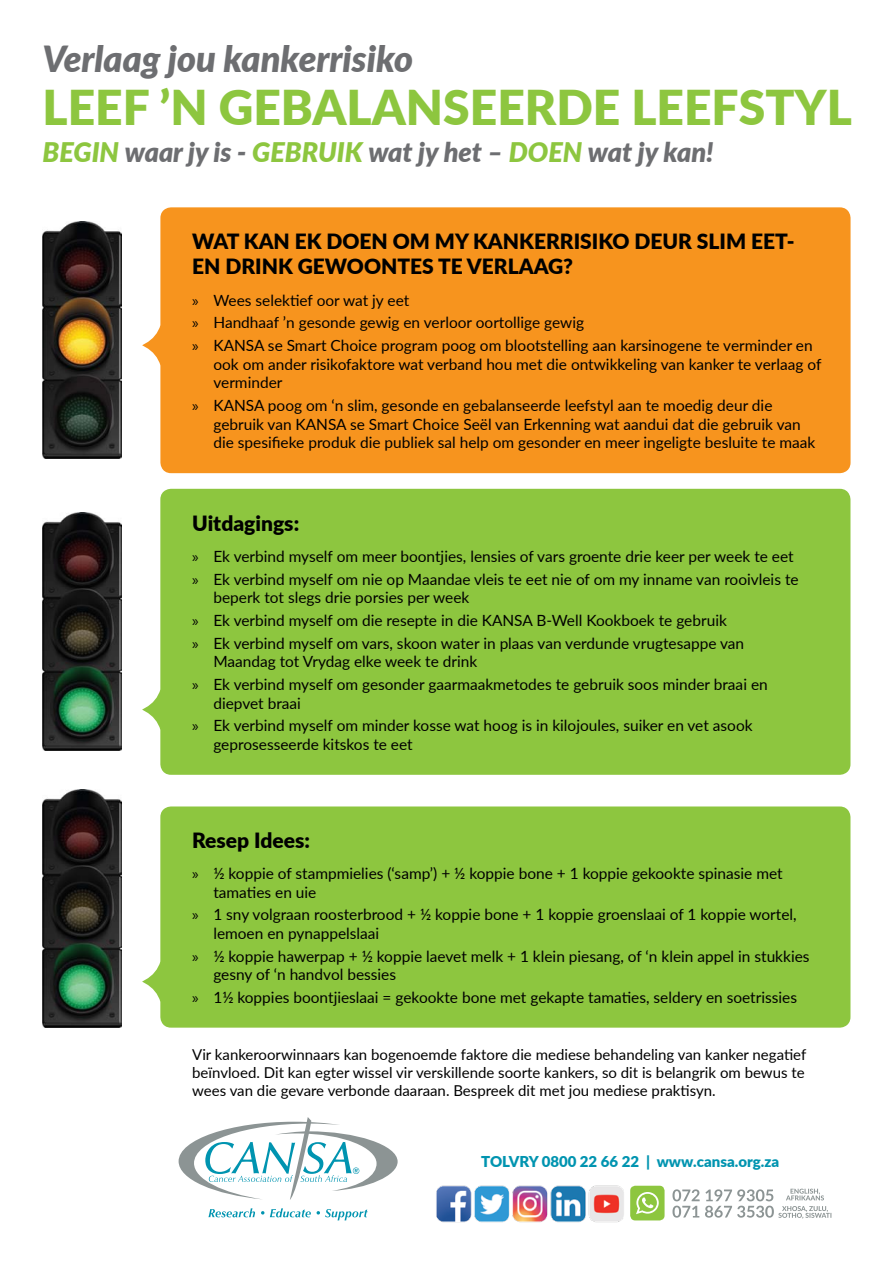
<style>
.page{position:relative;width:893px;height:1263px;background:#fff}
.page>*{position:absolute;margin:0;border:0;box-sizing:border-box;transform-origin:0 0}
.t1{font:900 48px "Lato";color:#8dc63f}
.t2{font:italic 900 36px "Lato";color:#6d6e71}
.t3{font:italic 900 27px "Lato";color:#6d6e71}
.t4{font:900 21px/25.2px "Lato";color:#000}
.t5{font:15.45px/22.8px "Lato";color:#000}
.t6{font:15px/18px "Lato";color:#000;text-align:justify}
.t7{font:900 15px "Lato";color:#0094b0}
.s1{color:#8dc63f}
.s2{font-family:"Myriad Pro"}
</style>
<div class="page">
<svg style="left:208px;top:1208px;width:160px;height:12px"></svg>
<svg style="left:179px;top:1117px;width:219px;height:83px"></svg>
<img style="left:436px;top:1185px;width:188px;height:38px">
<div style="left:630px;top:1186px;width:35px;height:34px;background:#8dc63f;border-radius:5px"></div>
<svg style="left:636px;top:1192px;width:23px;height:22px"></svg>
<svg style="left:672px;top:1189px;width:159px;height:30px"></svg>
<div style="left:142px;top:488px;width:709px;height:287px;background:#8dc63f"></div>
<img style="left:42px;top:513px;width:79px;height:238px">
<div style="left:142px;top:207px;width:709px;height:267px;background:#f7941e"></div>
<img style="left:43px;top:222px;width:78px;height:237px">
<div style="left:142px;top:806px;width:709px;height:222px;background:#8dc63f"></div>
<img style="left:43px;top:790px;width:78px;height:238px">
<h2 class="t2" style="left:43px;top:31px;width:372px">Verlaag jou kankerrisiko</h2>
<h1 class="t1" style="left:43px;top:72px;width:811px">LEEF ’N GEBALANSEERDE LEEFSTYL</h1>
<h3 class="t3" style="left:43px;top:132px;width:673px"><span class="s1">BEGIN</span> waar jy is - <span class="s1">GEBRUIK</span> wat jy het – <span class="s1">DOEN</span> wat jy kan!</h3>
<h3 class="t4" style="left:192px;top:228px;width:604px">WAT KAN EK DOEN OM MY KANKERRISIKO DEUR SLIM EET-<br>EN DRINK GEWOONTES TE VERLAAG?</h3>
<p class="t5" style="left:192px;top:288px;width:622px"><span class="s2">»</span> Wees selektief oor wat jy eet<br><span class="s2">»</span> Handhaaf ’n gesonde gewig en verloor oortollige gewig<br><span class="s2">»</span> KANSA se Smart Choice program poog om blootstelling aan karsinogene te verminder en</p>
<p class="t5" style="left:213px;top:354px;width:610px;line-height:18.6px">ook om ander risikofaktore wat verband hou met die ontwikkeling van kanker te verlaag of verminder</p>
<p class="t5" style="left:213px;top:396px;width:603px;line-height:18.6px;text-indent:-21px"><span class="s2">»</span> KANSA poog om ‘n slim, gesonde en gebalanseerde leefstyl aan te moedig deur die gebruik van KANSA se Smart Choice Seël van Erkenning wat aandui dat die gebruik van die spesifieke produk die publiek sal help om gesonder en meer ingeligte besluite te maak</p>
<h3 class="t4" style="left:192px;top:509px;width:109px">Uitdagings:</h3>
<p class="t5" style="left:192px;top:544px;width:608px"><span class="s2">»</span> Ek verbind myself om meer boontjies, lensies of vars groente drie keer per week te eet <span class="s2">»</span> Ek verbind myself om nie op Maandae vleis te eet nie of om my inname van rooivleis te</p>
<p class="t5" style="left:192px;top:585px;width:554px;text-indent:21px">beperk tot slegs drie porsies per week<br><span class="s2">»</span> Ek verbind myself om die resepte in die KANSA B-Well Kookboek te gebruik<br><span class="s2">»</span> Ek verbind myself om vars, skoon water in plaas van verdunde vrugtesappe van</p>
<p class="t5" style="left:192px;top:650px;width:577px;text-indent:21px">Maandag tot Vrydag elke week te drink<br><span class="s2">»</span> Ek verbind myself om gesonder gaarmaakmetodes te gebruik soos minder braai en</p>
<p class="t5" style="left:192px;top:691px;width:562px;text-indent:21px">diepvet braai<br><span class="s2">»</span> Ek verbind myself om minder kosse wat hoog is in kilojoules, suiker en vet asook</p>
<p class="t5" style="left:213px;top:732px;width:201px">geprosesseerde kitskos te eet</p>
<h3 class="t4" style="left:192px;top:827px;width:119px">Resep Idees:</h3>
<p class="t5" style="left:213px;top:863px;width:571px;line-height:18.6px;text-indent:-21px"><span class="s2">»</span> ½ koppie of stampmielies (‘samp’) + ½ koppie bone + 1 koppie gekookte spinasie met tamaties en uie</p>
<p class="t5" style="left:213px;top:905px;width:585px;line-height:18.6px;text-indent:-21px"><span class="s2">»</span> 1 sny volgraan roosterbrood + ½ koppie bone + 1 koppie groenslaai of 1 koppie wortel, lemoen en pynappelslaai</p>
<p class="t5" style="left:213px;top:946px;width:598px;line-height:18.6px;text-indent:-21px"><span class="s2">»</span> ½ koppie hawerpap + ½ koppie laevet melk + 1 klein piesang, of ‘n klein appel in stukkies gesny of ‘n handvol bessies</p>
<p class="t5" style="left:192px;top:985px;width:606px"><span class="s2">»</span> 1½ koppies boontjieslaai = gekookte bone met gekapte tamaties, seldery en soetrissies</p>
<p class="t6" style="left:192px;top:1045px;width:616px">Vir kankeroorwinnaars kan bogenoemde faktore die mediese behandeling van kanker negatief beïnvloed. Dit kan egter wissel vir verskillende soorte kankers, so dit is belangrik om bewus te wees van die gevare verbonde daaraan. Bespreek dit met jou mediese praktisyn.</p>
<p class="t7" style="left:481px;top:1150px;width:299px">TOLVRY 0800 22 66 22 | www.cansa.org.za</p>
</div>
